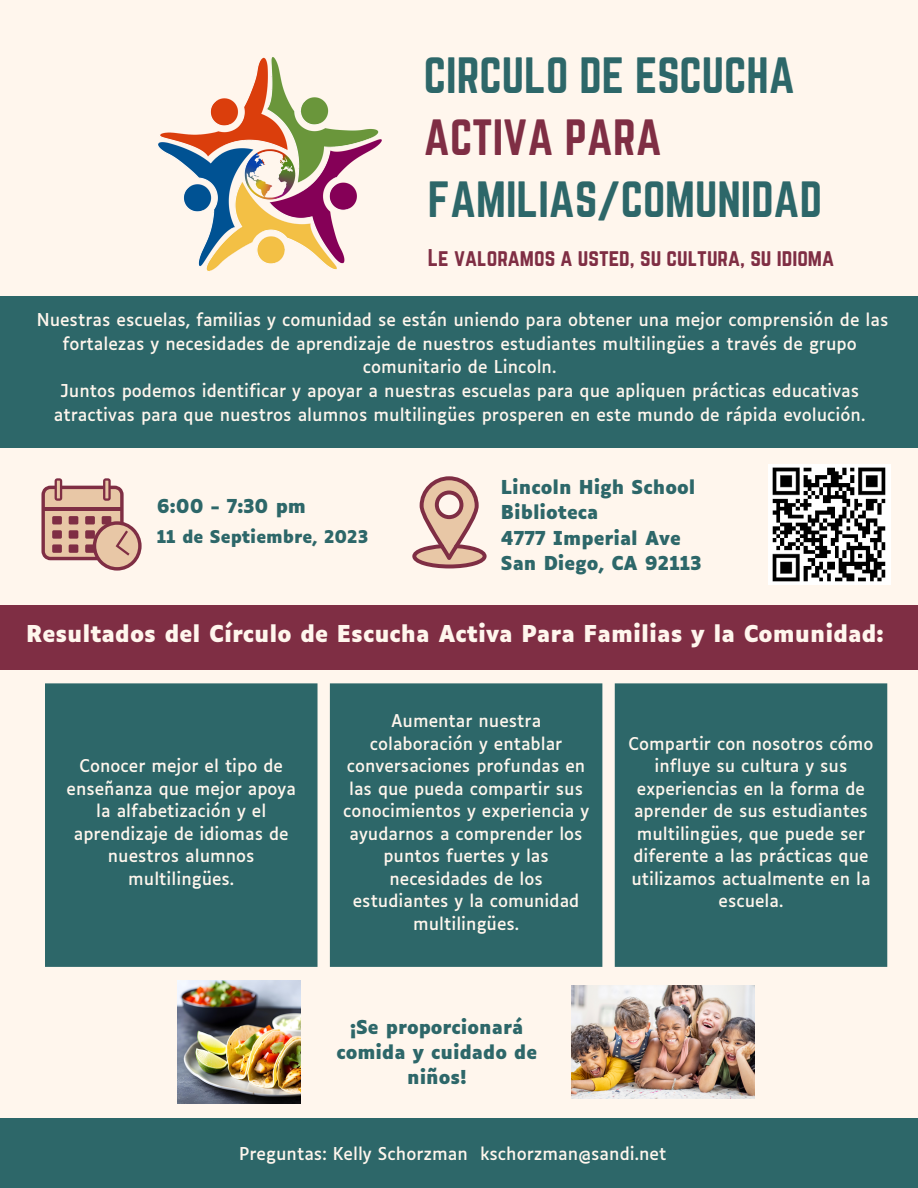
<style>
.page{position:relative;width:918px;height:1188px;background:#fff6ed}
.page>*{position:absolute;margin:0;border:0;box-sizing:border-box;transform-origin:0 0}
.t1{font:44.55px "Norwester";color:#2d6769}
.t2{font:44.55px "Norwester";color:#7f2e44}
.t3{font:700 22.2px "Luciole";color:#fff6ed}
.t4{font:21.15px "Norwester";color:#7f2e44}
.t5{font:700 18.3px/24.8px "Luciole";color:#2d6769}
.t6{font:16.95px/23.7px "Luciole";color:#fff6ed;text-align:center}
.t7{font:16.8px/22.5px "Luciole";color:#fff6ed;text-align:center}
.t8{font:700 16.8px "Luciole";color:#2d6769}
</style>
<div class="page">
<div style="left:0;top:296px;width:918px;height:152px;background:#2d6769"></div>
<svg style="left:41px;top:478px;width:101px;height:93px"></svg>
<svg style="left:412px;top:476px;width:75px;height:92px"></svg>
<div style="left:0;top:605px;width:918px;height:65px;background:#7f2e44"></div>
<div style="left:0;top:1118px;width:918px;height:70px;background:#2d6769"></div>
<img style="left:158px;top:57px;width:224px;height:214px">
<div style="left:45px;top:683px;width:842px;height:284px;background:#2d6769"></div>
<img style="left:178px;top:981px;width:122px;height:122px">
<img style="left:571px;top:986px;width:184px;height:112px">
<img style="left:768px;top:464px;width:123px;height:121px">
<p class="t1" style="left:424px;top:49px;width:373px">CIRCULO DE ESCUCHA</p>
<p class="t2" style="left:424px;top:111px;width:239px">ACTIVA PARA</p>
<p class="t1" style="left:428px;top:173px;width:396px">FAMILIAS/COMUNIDAD</p>
<p class="t4" style="left:428px;top:245px;width:408px">Le valoramos a usted, su cultura, su idioma</p>
<p class="t6" style="left:37px;top:309px;width:853px">Nuestras escuelas, familias y comunidad se están uniendo para obtener una mejor comprensión de las fortalezas y necesidades de aprendizaje de nuestros estudiantes multilingües a través de grupo comunitario de Lincoln.</p>
<p class="t6" style="left:54px;top:380px;width:813px">Juntos podemos identificar y apoyar a nuestras escuelas para que apliquen prácticas educativas atractivas para que nuestros alumnos multilingües prosperen en este mundo de rápida evolución.</p>
<p class="t5" style="left:157px;top:496px;width:151px">6:00 - 7:30 pm</p>
<p class="t8" style="left:157px;top:529px;width:213px">11 de Septiembre, 2023</p>
<p class="t5" style="left:501px;top:476px;width:196px;line-height:25.3px">Lincoln High School<br>Biblioteca</p>
<p class="t5" style="left:501px;top:527px;width:181px">4777 Imperial Ave</p>
<p class="t5" style="left:501px;top:552px;width:202px">San Diego, CA 92113</p>
<p class="t3" style="left:26px;top:625px;width:859px">Resultados del Círculo de Escucha Activa Para Familias y la Comunidad:</p>
<p class="t7" style="left:67px;top:756px;width:231px">Conocer mejor el tipo de enseñanza que mejor apoya la alfabetización y el aprendizaje de idiomas de nuestros alumnos multilingües.</p>
<p class="t7" style="left:343px;top:711px;width:248px">Aumentar nuestra colaboración y entablar conversaciones profundas en las que pueda compartir sus conocimientos y experiencia y ayudarnos a comprender los puntos fuertes y las necesidades de los estudiantes y la comunidad multilingües.</p>
<p class="t5" style="left:336px;top:1017px;width:202px;text-align:center">¡Se proporcionará comida y cuidado de niños!</p>
<p class="t7" style="left:629px;top:734px;width:246px">Compartir con nosotros cómo influye su cultura y sus experiencias en la forma de aprender de sus estudiantes multilingües, que puede ser diferente a las prácticas que utilizamos actualmente en la escuela.</p>
<p class="t6" style="left:239px;top:1143px;width:429px">Preguntas: Kelly Schorzman kschorzman@sandi.net</p>
</div>
